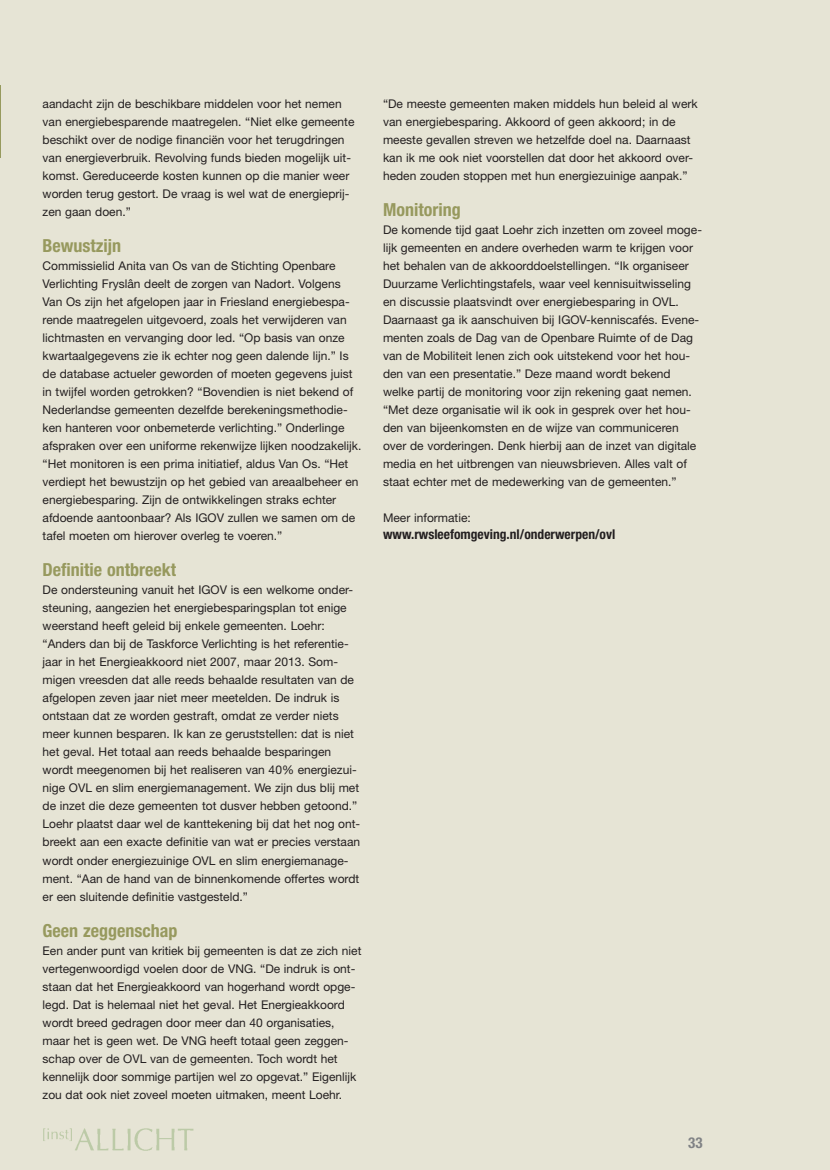
<style>
.page{position:relative;width:830px;height:1170px;background:#fff}
.page>*{position:absolute;margin:0;border:0;box-sizing:border-box;transform-origin:0 0}
.t1{font:700 condensed 18px "Helvetica Neue LT Std";color:#97995e}
.t2{font:700 condensed 15px "Helvetica Neue LT Std";color:#808285}
.t3{font:700 condensed 13.5px "Helvetica Neue LT Std";color:#231f20}
.t4{font:12px/18px "Helvetica Neue LT Std";color:#231f20}
</style>
<div class="page">
<div style="left:0;top:0;width:829px;height:1169px;background:#e6e4d5"></div>
<img style="left:43px;top:1128px;width:151px;height:23px">
<img style="left:0;top:85px;width:1px;height:73px">
<p class="t4" style="left:43px;top:95px;width:313px">aandacht zijn de beschikbare middelen voor het nemen van energiebesparende maatregelen. “Niet elke gemeente beschikt over de nodige financiën voor het terugdringen van energieverbruik. Revolving funds bieden mogelijk uit&shy;komst. Gereduceerde kosten kunnen op die manier weer worden terug gestort. De vraag is wel wat de energieprij&shy;zen gaan doen.”</p>
<h1 class="t1" style="left:43px;top:235px;width:80px">Bewustzijn</h1>
<p class="t4" style="left:43px;top:257px;width:320px">Commissielid Anita van Os van de Stichting Openbare Verlichting Fryslân deelt de zorgen van Nadort. Volgens Van Os zijn het afgelopen jaar in Friesland energiebespa&shy;rende maatregelen uitgevoerd, zoals het verwijderen van lichtmasten en vervanging door led. “Op basis van onze kwartaalgegevens zie ik echter nog geen dalende lijn.” Is de database actueler geworden of moeten gegevens juist in twijfel worden getrokken? “Bovendien is niet bekend of Nederlandse gemeenten dezelfde berekeningsmethodie&shy;ken hanteren voor onbemeterde verlichting.” Onderlinge afspraken over een uniforme rekenwijze lijken noodzakelijk. “Het monitoren is een prima initiatief, aldus Van Os. “Het verdiept het bewustzijn op het gebied van areaalbeheer en energiebesparing. Zijn de ontwikkelingen straks echter afdoende aantoonbaar? Als IGOV zullen we samen om de tafel moeten om hierover overleg te voeren.”</p>
<h1 class="t1" style="left:43px;top:559px;width:135px">Definitie ontbreekt</h1>
<p class="t4" style="left:43px;top:581px;width:319px">De ondersteuning vanuit het IGOV is een welkome onder&shy;steuning, aangezien het energiebesparingsplan tot enige weerstand heeft geleid bij enkele gemeenten. Loehr: “Anders dan bij de Taskforce Verlichting is het referentie&shy;jaar in het Energieakkoord niet 2007, maar 2013. Som&shy;migen vreesden dat alle reeds behaalde resultaten van de afgelopen zeven jaar niet meer meetelden. De indruk is ontstaan dat ze worden gestraft, omdat ze verder niets meer kunnen besparen. Ik kan ze geruststellen: dat is niet het geval. Het totaal aan reeds behaalde besparingen wordt meegenomen bij het realiseren van 40% energiezui&shy;nige OVL en slim energiemanagement. We zijn dus blij met de inzet die deze gemeenten tot dusver hebben getoond.” Loehr plaatst daar wel de kanttekening bij dat het nog ont&shy;breekt aan een exacte definitie van wat er precies verstaan wordt onder energiezuinige OVL en slim energiemanage&shy;ment. “Aan de hand van de binnenkomende offertes wordt er een sluitende definitie vastgesteld.”</p>
<h1 class="t1" style="left:43px;top:919px;width:136px">Geen zeggenschap</h1>
<p class="t4" style="left:43px;top:941px;width:320px">Een ander punt van kritiek bij gemeenten is dat ze zich niet vertegenwoordigd voelen door de VNG. “De indruk is ont&shy;staan dat het Energieakkoord van hogerhand wordt opge&shy;legd. Dat is helemaal niet het geval. Het Energieakkoord wordt breed gedragen door meer dan 40 organisaties, maar het is geen wet. De VNG heeft totaal geen zeggen&shy;schap over de OVL van de gemeenten. Toch wordt het kennelijk door sommige partijen wel zo opgevat.” Eigenlijk zou dat ook niet zoveel moeten uitmaken, meent Loehr.</p>
<p class="t4" style="left:383px;top:95px;width:316px">“De meeste gemeenten maken middels hun beleid al werk van energiebesparing. Akkoord of geen akkoord; in de meeste gevallen streven we hetzelfde doel na. Daarnaast kan ik me ook niet voorstellen dat door het akkoord over&shy;heden zouden stoppen met hun energiezuinige aanpak.”</p>
<h1 class="t1" style="left:383px;top:199px;width:79px">Monitoring</h1>
<p class="t4" style="left:383px;top:221px;width:320px">De komende tijd gaat Loehr zich inzetten om zoveel moge&shy;lijk gemeenten en andere overheden warm te krijgen voor het behalen van de akkoorddoelstellingen. “Ik organiseer Duurzame Verlichtingstafels, waar veel kennisuitwisseling en discussie plaatsvindt over energiebesparing in OVL.<br>Daarnaast ga ik aanschuiven bij IGOV-kenniscafés. Evene&shy;menten zoals de Dag van de Openbare Ruimte of de Dag van de Mobiliteit lenen zich ook uitstekend voor het hou&shy;den van een presentatie.” Deze maand wordt bekend welke partij de monitoring voor zijn rekening gaat nemen. “Met deze organisatie wil ik ook in gesprek over het hou&shy;den van bijeenkomsten en de wijze van communiceren over de vorderingen. Denk hierbij aan de inzet van digitale media en het uitbrengen van nieuwsbrieven. Alles valt of staat echter met de medewerking van de gemeenten.”</p>
<p class="t4" style="left:383px;top:509px;width:89px">Meer informatie:</p>
<p class="t3" style="left:383px;top:526px;width:234px">www.rwsleefomgeving.nl/onderwerpen/ovl</p>
<p class="t2" style="left:688px;top:1133px;width:16px">33</p>
</div>
